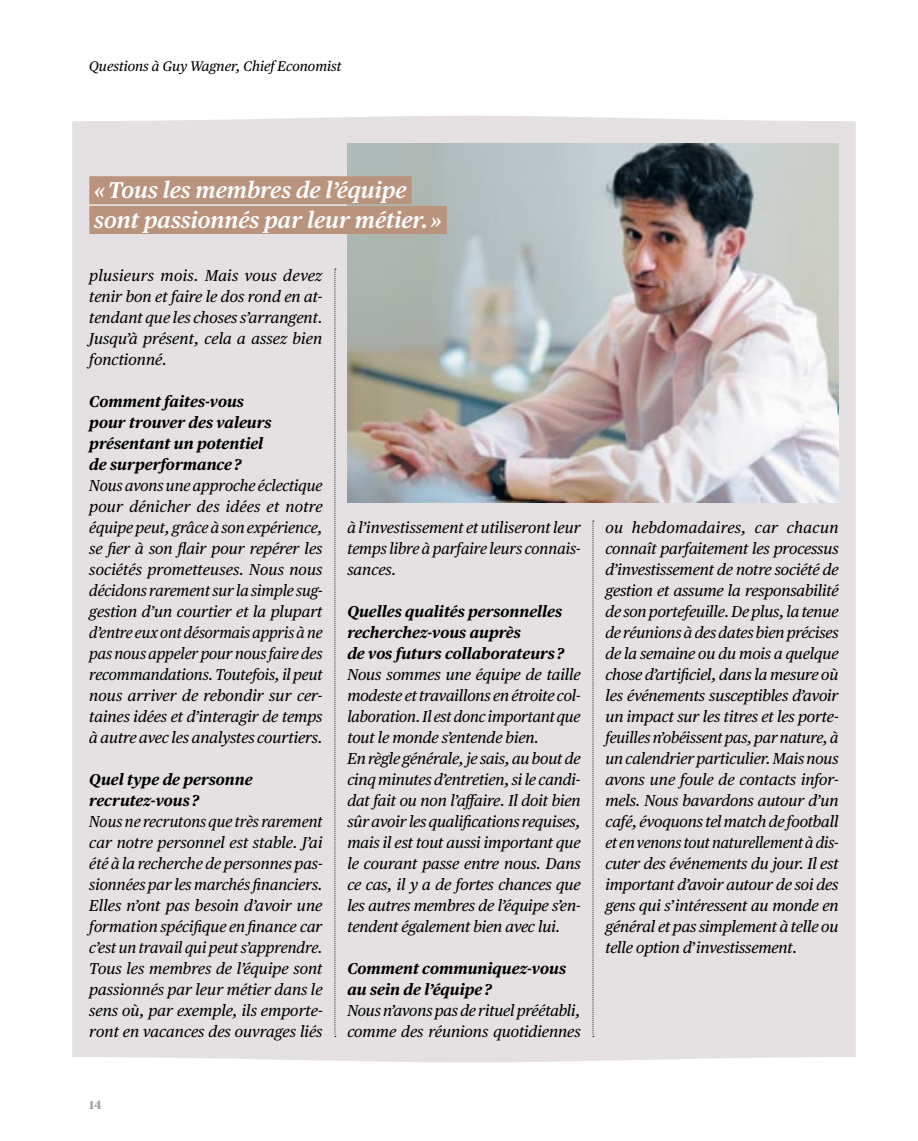
<style>
.page{position:relative;width:918px;height:1141px;background:#fff}
.page>*{position:absolute;margin:0;border:0;box-sizing:border-box;transform-origin:0 0}
.t1{font:italic 600 22.75px/29.8px "Publico Text";color:#fff}
.t2{font:italic 15.75px/21px "Publico Text";letter-spacing:-.01em;color:#000;text-align:justify}
.t3{font:italic 15.75px/21px "Publico Text";letter-spacing:-.01em;color:#000;text-align:justify;scale:.96 1}
.t4{font:italic 700 15.75px/21px "Publico Text";color:#000}
.t5{font:italic 14px "Publico Text";color:#000}
.t6{font:700 12.25px "Publico Text";color:#ab9ca0}
.s1{font-style:normal}
</style>
<div class="page">
<div style="left:72px;top:116px;width:784px;height:946px;background:#e5e1e2"></div>
<img style="left:347px;top:144px;width:491px;height:358px">
<div style="left:89px;top:176px;width:322px;height:28px;background:#ba937c"></div>
<div style="left:89px;top:206px;width:358px;height:28px;background:#ba937c"></div>
<svg style="left:592px;top:521px;width:2px;height:516px"></svg>
<svg style="left:334px;top:269px;width:2px;height:768px;background:#b5b2b3"></svg>
<p class="t5" style="left:89px;top:58px;width:254px">Questions à Guy Wagner, Chief Economist</p>
<h1 class="t1" style="left:94px;top:175px;width:349px">«Tous les membres de l’équipe sont passionnés par leur métier. »</h1>
<p class="t2" style="left:89px;top:265px;width:235px">plusieurs mois. Mais vous devez tenir bon et faire le dos rond en at&shy;tendant que les choses s’arrangent.<br>Jusqu’à présent, cela a assez bien fonctionné.</p>
<p class="t4" style="left:89px;top:391px;width:184px">Comment faites-vous pour trouver des valeurs présentant un potentiel de surperformance?</p>
<p class="t2" style="left:89px;top:475px;width:235px">Nous avons une approche éclectique pour dénicher des idées et notre équipe peut, grâce à son expérience, se fier à son flair pour repérer les sociétés prometteuses. Nous nous décidons rarement sur la simple sug&shy;gestion d’un courtier et la plupart d’entre eux ont désormais appris à ne pas nous appeler pour nous faire des recommandations. Toutefois, il peut nous arriver de rebondir sur cer&shy;taines idées et d’interagir de temps à autre avec les analystes courtiers.</p>
<p class="t4" style="left:89px;top:769px;width:165px">Quel type de personne recrutez-vous ?</p>
<p class="t3" style="left:89px;top:811px;width:244px">Nous ne recrutons que très rarement car notre personnel est stable. J’ai été à la recherche de personnes pas&shy;sionnées par les marchés financiers.<br>Elles n’ont pas besoin d’avoir une formation spécifique en finance car c’est un travail qui peut s’apprendre.<br>Tous les membres de l’équipe sont passionnés par leur métier dans le sens où, par exemple, ils emporte&shy;ront en vacances des ouvrages liés</p>
<p class="t2" style="left:347px;top:517px;width:235px">à l’investissement et utiliseront leur temps libre à parfaire leurs connais&shy;sances.</p>
<p class="t4" style="left:347px;top:601px;width:218px">Quelles qualités personnelles recherchez-vous auprès<br>de vos futurs collaborateurs ?</p>
<p class="t2" style="left:347px;top:664px;width:235px;text-align:left">Nous sommes une équipe de taille modeste et travaillons en étroite col&shy;laboration. Il est donc important que tout le monde s’entende bien.<br>En règle générale, je sais, au bout de cinq minutes d’entretien, si le candi&shy;dat fait ou non l’affaire. Il doit bien sûr avoir les qualifications requises, mais il est tout aussi important que le courant passe entre nous. Dans ce cas, il y a de fortes chances que les autres membres de l’équipe s’en&shy;tendent également bien avec lui.</p>
<p class="t4" style="left:347px;top:958px;width:220px">Comment communiquez-vous au sein de l’équipe?</p>
<p class="t2" style="left:347px;top:1000px;width:235px">Nous n’avons pas de rituel préétabli, comme des réunions quotidiennes</p>
<p class="t2" style="left:605px;top:517px;width:235px">ou hebdomadaires, car chacun connaît parfaitement les processus d’investissement de notre société de gestion et assume la responsabilité de son portefeuille. De plus, la tenue de réunions à des dates bien précises de la semaine ou du mois a quelque chose d’artificiel, dans la mesure où les événements susceptibles d’avoir un impact sur les titres et les porte&shy;feuilles n’obéissent pas, par nature, à un calendrier particulier. Mais nous avons une foule de contacts infor&shy;mels. Nous bavardons autour d’un café, évoquons tel match de football et en venons tout naturellement à dis&shy;cuter des événements du jour. Il est important d’avoir autour de soi des gens qui s<span class="s1">’</span>intéressent au monde en général et pas simplement à telle ou telle option d<span class="s1">’</span>investissement.</p>
<p class="t6" style="left:89px;top:1098px;width:14px">14</p>
</div>
